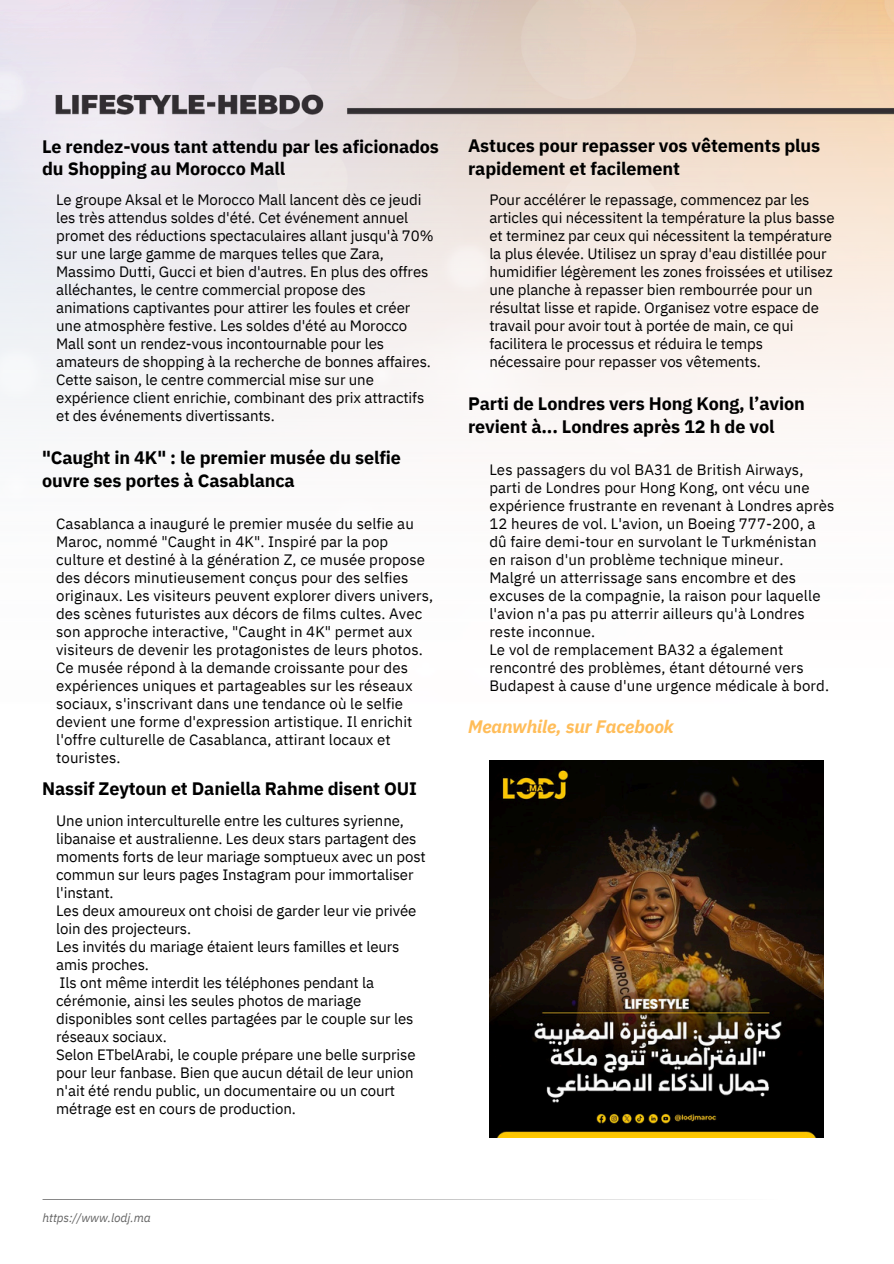
<style>
.page{position:relative;width:894px;height:1264px;background:#fff}
.page>*{position:absolute;margin:0;border:0;box-sizing:border-box;transform-origin:0 0}
.t1{font:700 18px/22.5px "IBM Plex Sans";letter-spacing:-.005em;color:#000}
.t2{font:italic 700 18px "IBM Plex Sans";letter-spacing:-.005em;color:#ffbd59}
.t3{font:15px/18px "IBM Plex Sans";letter-spacing:-.005em;color:#000}
.t4{font:italic 12px "IBM Plex Sans";letter-spacing:-.005em;color:#646464}
</style>
<div class="page">
<img style="left:0;top:0;width:893px;height:1200px">
<svg style="left:43px;top:1199px;width:807px;height:1px"></svg>
<img style="left:489px;top:760px;width:334px;height:377px">
<h1 class="t1" style="left:42px;top:135px;width:398px;line-height:21.9px">Le rendez-vous tant attendu par les aficionados du Shopping au Morocco Mall</h1>
<h2 class="t1" style="left:468px;top:134px;width:353px">Astuces pour repasser vos vêtements plus rapidement et facilement</h2>
<h1 class="t3" style="left:56px;top:190px;width:379px">Le groupe Aksal et le Morocco Mall lancent dès ce jeudi les très attendus soldes d'été. Cet événement annuel promet des réductions spectaculaires allant jusqu'à 70% sur une large gamme de marques telles que Zara, Massimo Dutti, Gucci et bien d'autres. En plus des offres alléchantes, le centre commercial propose des animations captivantes pour attirer les foules et créer une atmosphère festive. Les soldes d'été au Morocco Mall sont un rendez-vous incontournable pour les amateurs de shopping à la recherche de bonnes affaires.<br>Cette saison, le centre commercial mise sur une expérience client enrichie, combinant des prix attractifs et des événements divertissants.</h1>
<h2 class="t3" style="left:489px;top:190px;width:347px">Pour accélérer le repassage, commencez par les articles qui nécessitent la température la plus basse et terminez par ceux qui nécessitent la température la plus élevée. Utilisez un spray d'eau distillée pour humidifier légèrement les zones froissées et utilisez une planche à repasser bien rembourrée pour un résultat lisse et rapide. Organisez votre espace de travail pour avoir tout à portée de main, ce qui facilitera le processus et réduira le temps nécessaire pour repasser vos vêtements.</h2>
<h1 class="t1" style="left:468px;top:392px;width:338px">Parti de Londres vers Hong Kong, l’avion revient à... Londres après 12 h de vol</h1>
<h2 class="t1" style="left:42px;top:446px;width:360px">"Caught in 4K" : le premier musée du selfie ouvre ses portes à Casablanca</h2>
<h1 class="t3" style="left:56px;top:514px;width:378px">Casablanca a inauguré le premier musée du selfie au Maroc, nommé "Caught in 4K". Inspiré par la pop culture et destiné à la génération Z, ce musée propose des décors minutieusement conçus pour des selfies originaux. Les visiteurs peuvent explorer divers univers, des scènes futuristes aux décors de films cultes. Avec son approche interactive, "Caught in 4K" permet aux visiteurs de devenir les protagonistes de leurs photos.<br>Ce musée répond à la demande croissante pour des expériences uniques et partageables sur les réseaux sociaux, s'inscrivant dans une tendance où le selfie devient une forme d'expression artistique. Il enrichit l'offre culturelle de Casablanca, attirant locaux et touristes.</h1>
<h1 class="t1" style="left:42px;top:776px;width:376px">Nassif Zeytoun et Daniella Rahme disent OUI</h1>
<p class="t3" style="left:56px;top:811px;width:371px">Une union interculturelle entre les cultures syrienne, libanaise et australienne. Les deux stars partagent des moments forts de leur mariage somptueux avec un post commun sur leurs pages Instagram pour immortaliser l'instant.<br>Les deux amoureux ont choisi de garder leur vie privée loin des projecteurs.<br>Les invités du mariage étaient leurs familles et leurs amis proches.<br>Ils ont même interdit les téléphones pendant la cérémonie, ainsi les seules photos de mariage disponibles sont celles partagées par le couple sur les réseaux sociaux.<br>Selon ETbelArabi, le couple prépare une belle surprise pour leur fanbase. Bien que aucun détail de leur union n'ait été rendu public, un documentaire ou un court métrage est en cours de production.</p>
<h2 class="t3" style="left:489px;top:460px;width:346px">Les passagers du vol BA31 de British Airways, parti de Londres pour Hong Kong, ont vécu une expérience frustrante en revenant à Londres après 12 heures de vol. L'avion, un Boeing 777-200, a dû faire demi-tour en survolant le Turkménistan en raison d'un problème technique mineur.<br>Malgré un atterrissage sans encombre et des excuses de la compagnie, la raison pour laquelle l'avion n'a pas pu atterrir ailleurs qu'à Londres reste inconnue.<br>Le vol de remplacement BA32 a également rencontré des problèmes, étant détourné vers Budapest à cause d'une urgence médicale à bord.</h2>
<p class="t2" style="left:468px;top:714px;width:207px">Meanwhile, sur Facebook</p>
<h2 class="t4" style="left:43px;top:1209px;width:110px">https://www.lodj.ma</h2>
</div>
